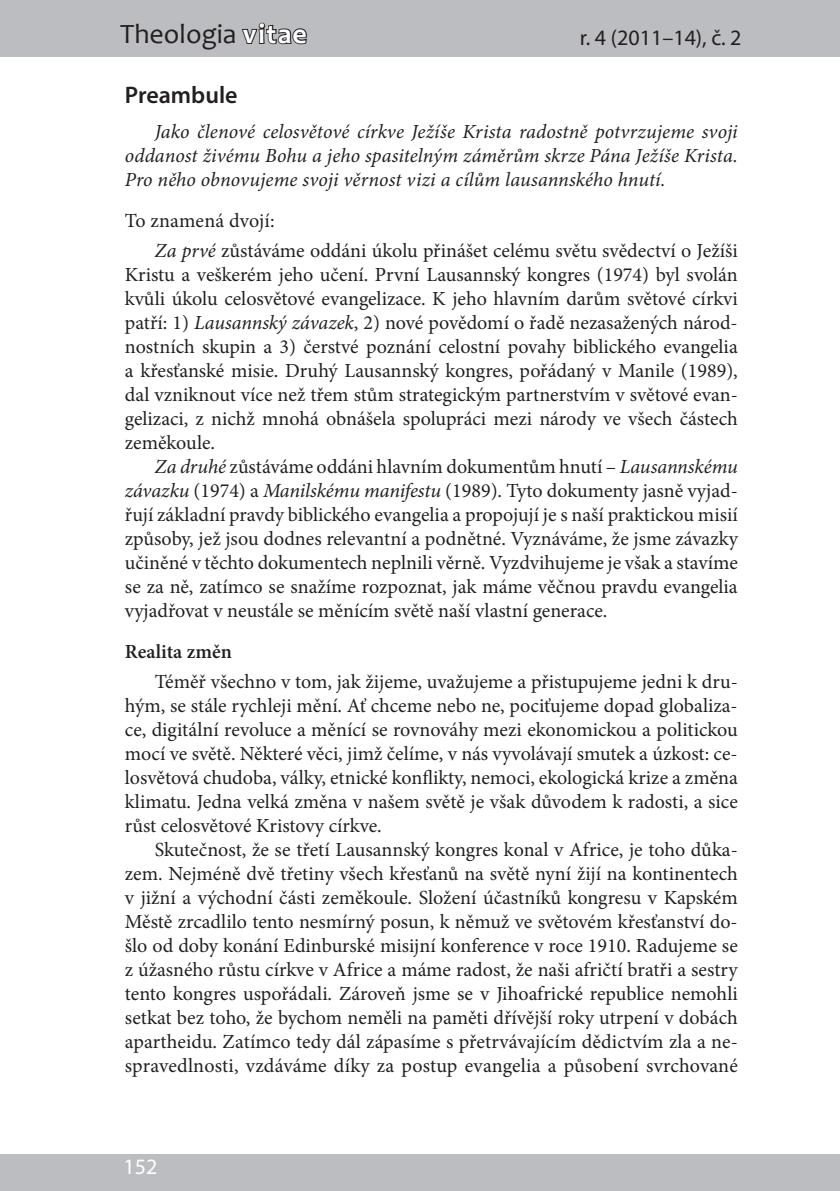
<style>
.page{position:relative;width:840px;height:1191px;background:#fff}
.page>*{position:absolute;margin:0;border:0;box-sizing:border-box;transform-origin:0 0}
.t1{font:28px "Candara";color:#231f20}
.t2{font:600 24px "Myriad Pro";color:#231f20}
.t3{font:22px "Myriad Pro";color:#231f20}
.t4{font:22px "Myriad Pro";color:#fff}
.t5{font:20px/24px "Minion Pro";color:#231f20;text-align:justify}
.t6{font:italic 20px/24px "Minion Pro";letter-spacing:.005em;color:#231f20;text-align:justify}
.t7{font:600 20px "Minion Pro";color:#231f20}
.s1{font-weight:700;color:#fff}
.s2{font-style:italic}
</style>
<div class="page">
<div style="left:0;top:0;width:839px;height:57px;background:#bcbdc0"></div>
<svg style="left:242px;top:22px;width:65px;height:23px"></svg>
<div style="left:0;top:1154px;width:839px;height:37px;background:#bcbdc0"></div>
<h1 class="t1" style="left:120px;top:16px;width:188px">Theologia <span class="s1">vitae</span></h1>
<p class="t3" style="left:579px;top:24px;width:163px">r. 4 (2011–14), č. 2</p>
<p class="t2" style="left:125px;top:80px;width:114px">Preambule</p>
<p class="t6" style="left:125px;top:120px;width:614px;text-indent:30px">Jako členové celosvětové církve Ježíše Krista radostně potvrzujeme svoji oddanost živému Bohu a jeho spasitelným záměrům skrze Pána Ježíše Krista.<br>Pro něho obnovujeme svoji věrnost vizi a cílům lausannského hnutí.</p>
<p class="t5" style="left:155px;top:206px;width:584px;line-height:29.6px;text-indent:-30px">To znamená dvojí:<br><span class="s2">Za prvé</span> zůstáváme oddáni úkolu přinášet celému světu svědectví o Ježíši</p>
<p class="t5" style="left:125px;top:263px;width:614px">Kristu a veškerém jeho učení. První Lausannský kongres (1974) byl svolán kvůli úkolu celosvětové evangelizace. K jeho hlavním darům světové církvi patří: 1) <span class="s2">Lausannský závazek</span>, 2) nové povědomí o řadě nezasažených národ&shy;nostních skupin a 3) čerstvé poznání celostní povahy biblického evangelia a křesťanské misie. Druhý Lausannský kongres, pořádaný v Manile (1989), dal vzniknout více než třem stům strategickým partnerstvím v světové evan&shy;gelizaci, z nichž mnohá obnášela spolupráci mezi národy ve všech částech zeměkoule.</p>
<p class="t5" style="left:125px;top:455px;width:614px;text-indent:30px"><span class="s2">Za druhé</span> zůstáváme oddáni hlavním dokumentům hnutí – <span class="s2">Lausannskému závazku</span> (1974) a <span class="s2">Manilskému manifestu</span> (1989). Tyto dokumenty jasně vyjad&shy;řují základní pravdy biblického evangelia a propojují je s naší praktickou misií způsoby, jež jsou dodnes relevantní a podnětné. Vyznáváme, že jsme závazky učiněné v těchto dokumentech neplnili věrně. Vyzdvihujeme je však a stavíme se za ně, zatímco se snažíme rozpoznat, jak máme věčnou pravdu evangelia vyjadřovat v neustále se měnícím světě naší vlastní generace.</p>
<p class="t7" style="left:125px;top:638px;width:109px">Realita změn</p>
<p class="t5" style="left:125px;top:669px;width:614px;text-indent:30px">Téměř všechno v tom, jak žijeme, uvažujeme a přistupujeme jedni k dru&shy;hým, se stále rychleji mění. Ať chceme nebo ne, pociťujeme dopad globaliza&shy;ce, digitální revoluce a měnící se rovnováhy mezi ekonomickou a politickou mocí ve světě. Některé věci, jimž čelíme, v nás vyvolávají smutek a úzkost: ce&shy;losvětová chudoba, války, etnické konflikty, nemoci, ekologická krize a změna klimatu. Jedna velká změna v našem světě je však důvodem k radosti, a sice růst celosvětové Kristovy církve.</p>
<p class="t5" style="left:125px;top:837px;width:614px;text-indent:30px">Skutečnost, že se třetí Lausannský kongres konal v Africe, je toho důka&shy;zem. Nejméně dvě třetiny všech křesťanů na světě nyní žijí na kontinentech v jižní a východní části zeměkoule. Složení účastníků kongresu v Kapském Městě zrcadlilo tento nesmírný posun, k němuž ve světovém křesťanství do&shy;šlo od doby konání Edinburské misijní konference v roce 1910. Radujeme se z úžasného růstu církve v Africe a máme radost, že naši afričtí bratři a sestry tento kongres uspořádali. Zároveň jsme se v Jihoafrické republice nemohli setkat bez toho, že bychom neměli na paměti dřívější roky utrpení v dobách apartheidu. Zatímco tedy dál zápasíme s přetrvávajícím dědictvím zla a ne&shy;spravedlnosti, vzdáváme díky za postup evangelia a působení svrchované</p>
<p class="t4" style="left:123px;top:1152px;width:35px">152</p>
</div>
